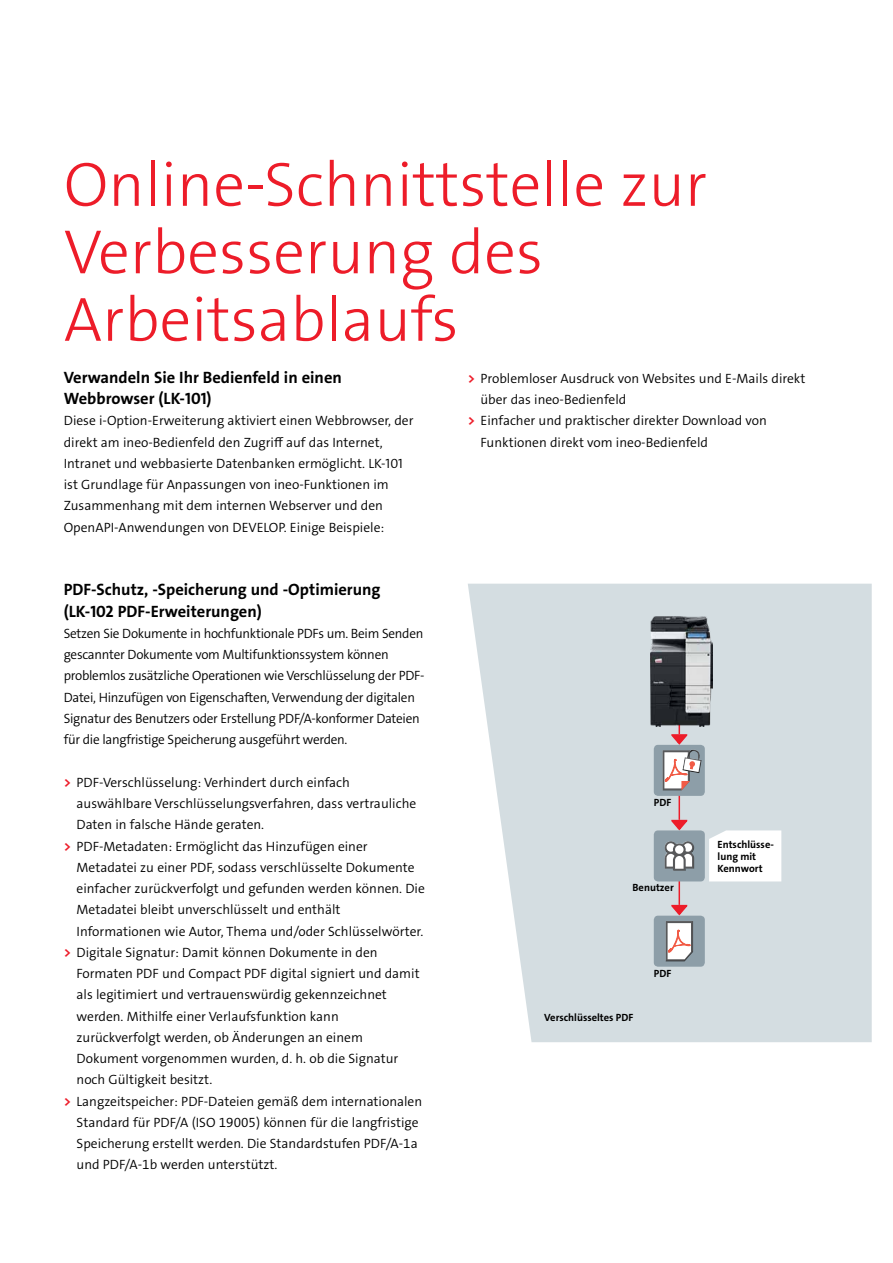
<style>
.page{position:relative;width:893px;height:1263px;background:#fff}
.page>*{position:absolute;margin:0;border:0;box-sizing:border-box;transform-origin:0 0}
.t1{font:63px/67.5px "The Sans LP3 Lig";color:#ed1c29}
.t2{font:16.5px/21.3px "The Sans LP7 Bld";color:#000}
.t3{font:13.5px/21.3px "The Sans LP4 Se Lig";color:#000}
.t4{font:13.5px/21.3px "The Sans LP4 Se Lig";letter-spacing:-.02em;color:#000}
.t5{font:10.5px/12px "The Sans LP7 Bld";color:#000}
.s1{font-family:"The Sans LP7 Bld";color:#ed1c29}
</style>
<div class="page">
<svg style="left:468px;top:584px;width:404px;height:458px;background:#d7dfe3"></svg>
<hr style="left:679px;top:702px;width:1px;height:32px;background:#ed1c29">
<hr style="left:679px;top:788px;width:1px;height:32px;background:#ed1c29">
<svg style="left:671px;top:819px;width:17px;height:11px"></svg>
<hr style="left:679px;top:873px;width:1px;height:32px;background:#ed1c29">
<img style="left:651px;top:617px;width:61px;height:110px">
<div style="left:654px;top:916px;width:51px;height:51px;background:#8d9ea8;border-radius:4px"></div>
<svg style="left:665px;top:961px;width:20px;height:1px"></svg>
<svg style="left:665px;top:904px;width:28px;height:57px"></svg>
<div style="left:654px;top:745px;width:51px;height:51px;background:#8d9ea8;border-radius:4px"></div>
<svg style="left:662px;top:790px;width:20px;height:1px"></svg>
<svg style="left:662px;top:733px;width:42px;height:57px"></svg>
<svg style="left:709px;top:830px;width:72px;height:51px"></svg>
<div style="left:654px;top:830px;width:51px;height:51px;background:#8d9ea8;border-radius:4px"></div>
<div style="left:664px;top:843px;width:31px;height:28px;background:#8696a0"></div>
<svg style="left:664px;top:841px;width:30px;height:30px"></svg>
<div style="left:675px;top:845px;width:9px;height:9px;background:#fff;border-radius:50%"></div>
<h1 class="t1" style="left:64px;top:151px;width:645px">Online-Schnittstelle zur<br>Verbesserung des<br>Arbeitsablaufs</h1>
<p class="t2" style="left:64px;top:367px;width:280px">Verwandeln Sie Ihr Bedienfeld in einen<br>Webbrowser (LK-101)</p>
<p class="t3" style="left:64px;top:410px;width:351px">Diese i-Option-Erweiterung aktiviert einen Webbrowser, der direkt am ineo-Bedienfeld den Zugriff auf das Internet, Intranet und webbasierte Datenbanken ermöglicht. LK-101 ist Grundlage für Anpassungen von ineo-Funktionen im Zusammenhang mit dem internen Webserver und den OpenAPI-Anwendungen von DEVELOP. Einige Beispiele:</p>
<p class="t3" style="left:468px;top:368px;width:339px"><span class="s1">&gt;</span> Problemloser Ausdruck von Websites und E-Mails direkt</p>
<p class="t3" style="left:480px;top:389px;width:147px">über das ineo-Bedienfeld</p>
<p class="t3" style="left:468px;top:410px;width:301px"><span class="s1">&gt;</span> Einfacher und praktischer direkter Download von</p>
<p class="t3" style="left:480px;top:431px;width:229px">Funktionen direkt vom ineo-Bedienfeld</p>
<p class="t2" style="left:64px;top:579px;width:318px">PDF-Schutz, -Speicherung und -Optimierung (LK‑102 PDF-Erweiterungen)</p>
<p class="t4" style="left:64px;top:623px;width:362px">Setzen Sie Dokumente in hochfunktionale PDFs um. Beim Senden gescannter Dokumente vom Multifunktionssystem können problemlos zusätzliche Operationen wie Verschlüsselung der PDF-Datei, Hinzufügen von Eigenschaften, Verwendung der digitalen Signatur des Benutzers oder Erstellung PDF/A-konformer Dateien für die langfristige Speicherung ausgeführt werden.</p>
<p class="t3" style="left:64px;top:772px;width:288px"><span class="s1">&gt;</span> PDF-Verschlüsselung: Verhindert durch einfach</p>
<p class="t3" style="left:77px;top:793px;width:341px">auswählbare Verschlüsselungsverfahren, dass vertrauliche</p>
<p class="t3" style="left:77px;top:814px;width:189px">Daten in falsche Hände geraten.</p>
<p class="t3" style="left:64px;top:835px;width:305px"><span class="s1">&gt;</span> PDF-Metadaten: Ermöglicht das Hinzufügen einer</p>
<p class="t3" style="left:77px;top:857px;width:340px">Metadatei zu einer PDF, sodass verschlüsselte Dokumente</p>
<p class="t3" style="left:77px;top:878px;width:350px">einfacher zurückverfolgt und gefunden werden können. Die</p>
<p class="t3" style="left:77px;top:899px;width:265px">Metadatei bleibt unverschlüsselt und enthält</p>
<p class="t3" style="left:77px;top:920px;width:348px">Informationen wie Autor, Thema und/oder Schlüsselwörter.</p>
<p class="t3" style="left:64px;top:942px;width:315px"><span class="s1">&gt;</span> Digitale Signatur: Damit können Dokumente in den</p>
<p class="t3" style="left:77px;top:963px;width:345px">Formaten PDF und Compact PDF digital signiert und damit</p>
<p class="t3" style="left:77px;top:984px;width:312px">als legitimiert und vertrauenswürdig gekennzeichnet</p>
<p class="t3" style="left:77px;top:1005px;width:264px">werden. Mithilfe einer Verlaufsfunktion kann</p>
<p class="t3" style="left:77px;top:1027px;width:288px">zurückverfolgt werden, ob Änderungen an einem</p>
<p class="t3" style="left:77px;top:1048px;width:323px">Dokument vorgenommen wurden, d. h. ob die Signatur</p>
<p class="t3" style="left:77px;top:1069px;width:137px">noch Gültigkeit besitzt.</p>
<p class="t3" style="left:64px;top:1090px;width:360px"><span class="s1">&gt;</span> Langzeitspeicher: PDF-Dateien gemäß dem internationalen</p>
<p class="t3" style="left:77px;top:1112px;width:344px">Standard für PDF/A (ISO 19005) können für die langfristige</p>
<p class="t3" style="left:77px;top:1133px;width:343px">Speicherung erstellt werden. Die Standardstufen PDF/A-1a</p>
<p class="t3" style="left:77px;top:1154px;width:203px">und PDF/A-1b werden unterstützt.</p>
<p class="t5" style="left:654px;top:796px;width:19px">PDF</p>
<p class="t5" style="left:632px;top:882px;width:43px">Benutzer</p>
<p class="t5" style="left:544px;top:1011px;width:91px">Verschlüsseltes PDF</p>
<p class="t5" style="left:654px;top:967px;width:19px">PDF</p>
<p class="t5" style="left:718px;top:838px;width:58px">Entschlüsse&shy;lung mit<br>Kennwort</p>
</div>
